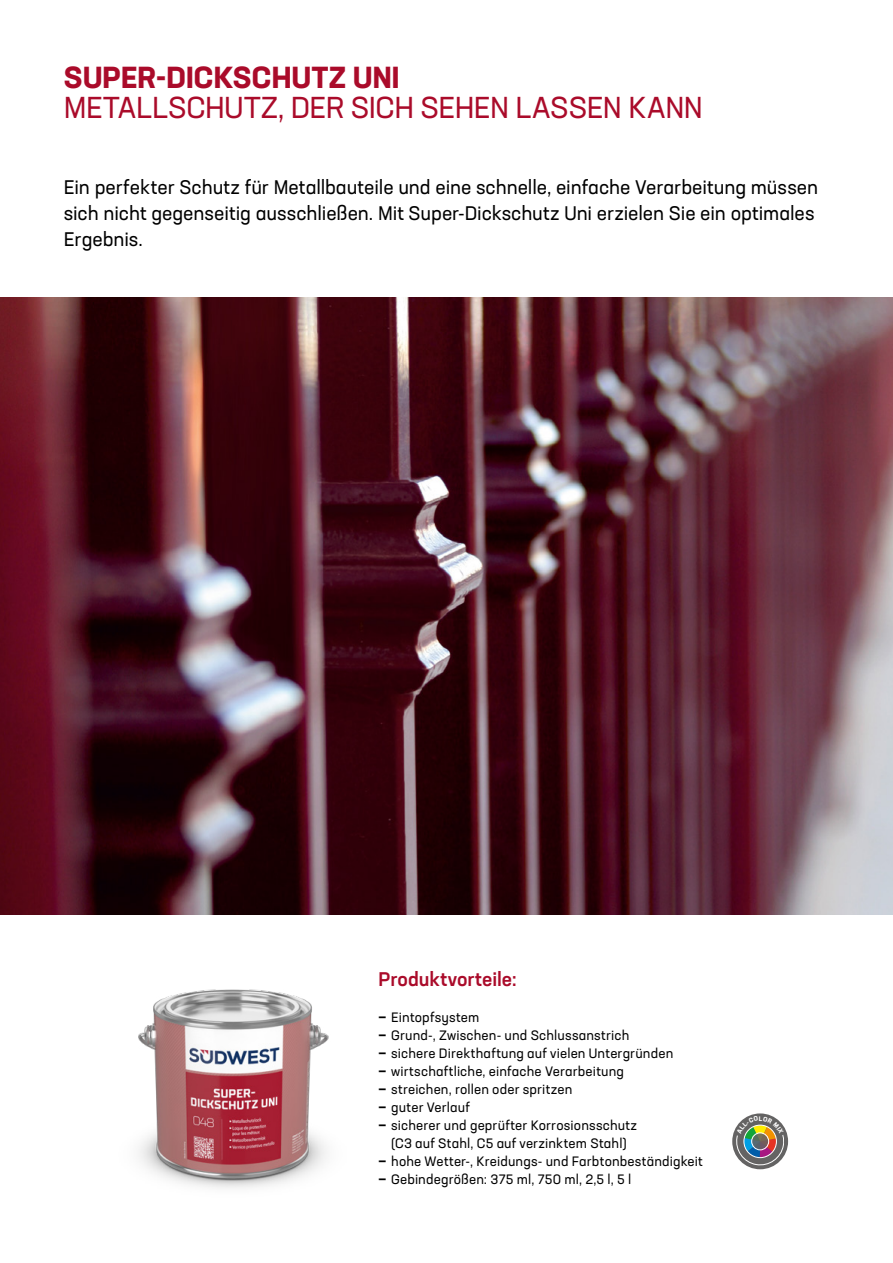
<style>
.page{position:relative;width:893px;height:1263px;background:#fff}
.page>*{position:absolute;margin:0;border:0;box-sizing:border-box;transform-origin:0 0}
.t1{font:30px "Neusa Next Std";letter-spacing:-.015em;color:#aa0b2a}
.t2{font:700 30px "Neusa Next Std";letter-spacing:.01em;color:#aa0b2a}
.t3{font:19.5px/26px "Neusa Next Std";letter-spacing:-.005em;color:#000}
.t4{font:500 19.5px "Neusa Next Std";letter-spacing:-.005em;color:#aa0b2a}
.t5{font:13.5px/18px "Neusa Next Std";letter-spacing:.01em;color:#000;text-align:center}
.s1{font-weight:700}
</style>
<div class="page">
<svg style="left:892px;top:364px;width:1px;height:551px"></svg>
<img style="left:0;top:298px;width:892px;height:616px">
<img style="left:138px;top:989px;width:191px;height:199px">
<svg style="left:732px;top:1113px;width:56px;height:56px"></svg>
<svg style="left:736px;top:1116px;width:48px;height:49px;background:#87847c"></svg>
<h1 class="t2" style="left:64px;top:58px;width:337px">SUPER-DICKSCHUTZ UNI</h1>
<h1 class="t1" style="left:64px;top:89px;width:640px">METALLSCHUTZ, DER SICH SEHEN LASSEN KANN</h1>
<h2 class="t3" style="left:64px;top:174px;width:756px">Ein perfekter Schutz für Metallbauteile und eine schnelle, einfache Verarbeitung müssen sich nicht gegenseitig ausschließen. Mit Super-Dickschutz Uni erzielen Sie ein optimales<br>Ergebnis.</h2>
<h2 class="t4" style="left:378px;top:967px;width:140px">Produktvorteile:</h2>
<p class="t5" style="left:378px;top:1008px;width:103px"><span class="s1">—</span> Eintopfsystem</p>
<p class="t5" style="left:378px;top:1026px;width:252px"><span class="s1">—</span> Grund-, Zwischen- und Schlussanstrich</p>
<p class="t5" style="left:378px;top:1044px;width:296px"><span class="s1">—</span> sichere Direkthaftung auf vielen Untergründen</p>
<p class="t5" style="left:378px;top:1062px;width:247px"><span class="s1">—</span> wirtschaftliche, einfache Verarbeitung</p>
<p class="t5" style="left:378px;top:1080px;width:195px"><span class="s1">—</span> streichen, rollen oder spritzen</p>
<p class="t5" style="left:378px;top:1098px;width:93px"><span class="s1">—</span> guter Verlauf</p>
<p class="t5" style="left:378px;top:1116px;width:260px"><span class="s1">—</span> sicherer und geprüfter Korrosionsschutz (C3 auf Stahl, C5 auf verzinktem Stahl)</p>
<p class="t5" style="left:378px;top:1152px;width:326px"><span class="s1">—</span> hohe Wetter-, Kreidungs- und Farbtonbeständigkeit</p>
<p class="t5" style="left:378px;top:1170px;width:254px"><span class="s1">—</span> Gebindegrößen: 375 ml, 750 ml, 2,5 l, 5 l</p>
</div>
